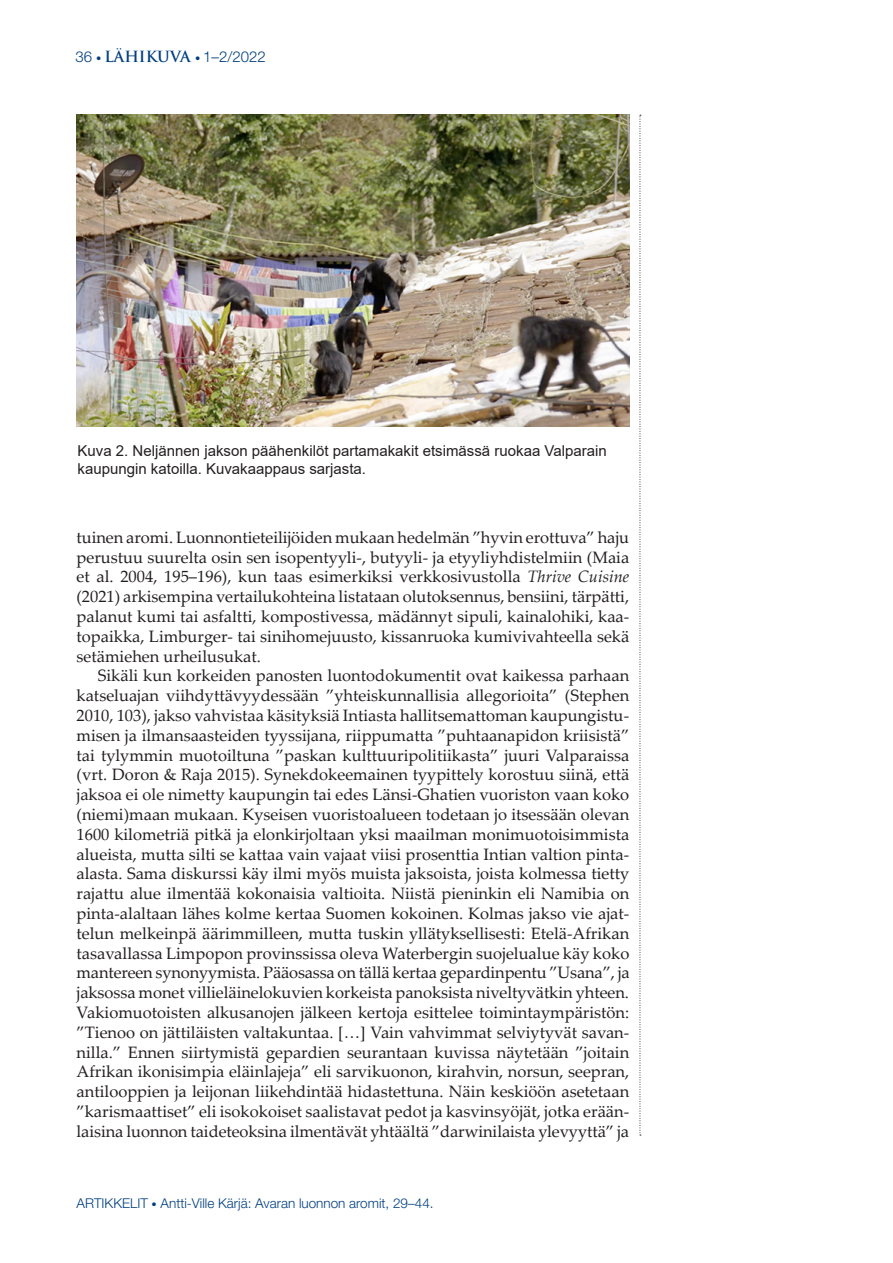
<style>
.page{position:relative;width:893px;height:1263px;background:#fff}
.page>*{position:absolute;margin:0;border:0;box-sizing:border-box;transform-origin:0 0}
.Artikkelit_leipis{font:16.5px/19.8px "Palatino Linotype";letter-spacing:-.005em;color:#231f20;text-align:justify}
.Kuvateksti{font:15px/18px "Arial";color:#231f20}
.t1{font:300 15px "Helvetica Neue";color:#003f80}
.t2{font:300 13.5px "Helvetica Neue";color:#003f80}
.s1{font-size:10.5px}
.s2{font-family:"Trajan Pro";font-weight:700}
.s3{font-style:italic}
</style>
<div class="page">
<svg style="left:640px;top:115px;width:1px;height:1021px"></svg>
<img style="left:77px;top:115px;width:552px;height:311px">
<p class="t1" style="left:75px;top:47px;width:192px">36 <span class="s1">•</span> <span class="s2">LÄHIKUVA</span> <span class="s1">•</span> 1–2/2022</p>
<p class="Kuvateksti" style="left:78px;top:442px;width:531px">Kuva 2. Neljännen jakson päähenkilöt partamakakit etsimässä ruokaa Valparain kaupungin katoilla. Kuvakaappaus sarjasta.</p>
<p class="Artikkelit_leipis" style="left:77px;top:526px;width:554px">tuinen aromi. Luonnontieteilijöiden mukaan hedelmän ”hyvin erottuva” haju perustuu suurelta osin sen isopentyyli-, butyyli- ja etyyliyhdistelmiin (Maia et al. 2004, 195–196), kun taas esimerkiksi verkkosivustolla <span class="s3">Thrive Cuisine </span>(2021) arkisempina vertailukohteina listataan olutoksennus, bensiini, tärpätti, palanut kumi tai asfaltti, kompostivessa, mädännyt sipuli, kainalohiki, kaa&shy;topaikka, Limburger- tai sinihomejuusto, kissanruoka kumivivahteella sekä setämiehen urheilusukat.</p>
<p class="Artikkelit_leipis" style="left:77px;top:665px;width:555px;text-indent:21px">Sikäli kun korkeiden panosten luontodokumentit ovat kaikessa parhaan katseluajan viihdyttävyydessään ”yhteiskunnallisia allegorioita” (Stephen 2010, 103), jakso vahvistaa käsityksiä Intiasta hallitsemattoman kaupungistu&shy;misen ja ilmansaasteiden tyyssijana, riippumatta ”puhtaanapidon kriisistä” tai tylymmin muotoiltuna ”paskan kulttuuripolitiikasta” juuri Valparaissa (vrt. Doron &amp; Raja 2015). Synekdokeemainen tyypittely korostuu siinä, että jaksoa ei ole nimetty kaupungin tai edes Länsi-Ghatien vuoriston vaan koko (niemi)maan mukaan. Kyseisen vuoristoalueen todetaan jo itsessään olevan 1600 kilometriä pitkä ja elonkirjoltaan yksi maailman monimuotoisimmista alueista, mutta silti se kattaa vain vajaat viisi prosenttia Intian valtion pinta&shy;alasta. Sama diskurssi käy ilmi myös muista jaksoista, joista kolmessa tietty rajattu alue ilmentää kokonaisia valtioita. Niistä pieninkin eli Namibia on pinta-alaltaan lähes kolme kertaa Suomen kokoinen. Kolmas jakso vie ajat&shy;telun melkeinpä äärimmilleen, mutta tuskin yllätyksellisesti: Etelä-Afrikan tasavallassa Limpopon provinssissa oleva Waterbergin suojelualue käy koko mantereen synonyymista. Pääosassa on tällä kertaa gepardinpentu ”Usana”, ja jaksossa monet villieläinelokuvien korkeista panoksista niveltyvätkin yhteen.<br>Vakiomuotoisten alkusanojen jälkeen kertoja esittelee toimintaympäristön: ”Tienoo on jättiläisten valtakuntaa. […] Vain vahvimmat selviytyvät savan&shy;nilla.” Ennen siirtymistä gepardien seurantaan kuvissa näytetään ”joitain Afrikan ikonisimpia eläinlajeja” eli sarvikuonon, kirahvin, norsun, seepran, antilooppien ja leijonan liikehdintää hidastettuna. Näin keskiöön asetetaan ”karismaattiset” eli isokokoiset saalistavat pedot ja kasvinsyöjät, jotka erään&shy;laisina luonnon taideteoksina ilmentävät yhtäältä ”darwinilaista ylevyyttä” ja</p>
<p class="t2" style="left:77px;top:1195px;width:359px">ARTIKKELIT <span class="s1">•</span> Antti-Ville Kärjä: Avaran luonnon aromit, 29–44.</p>
</div>
